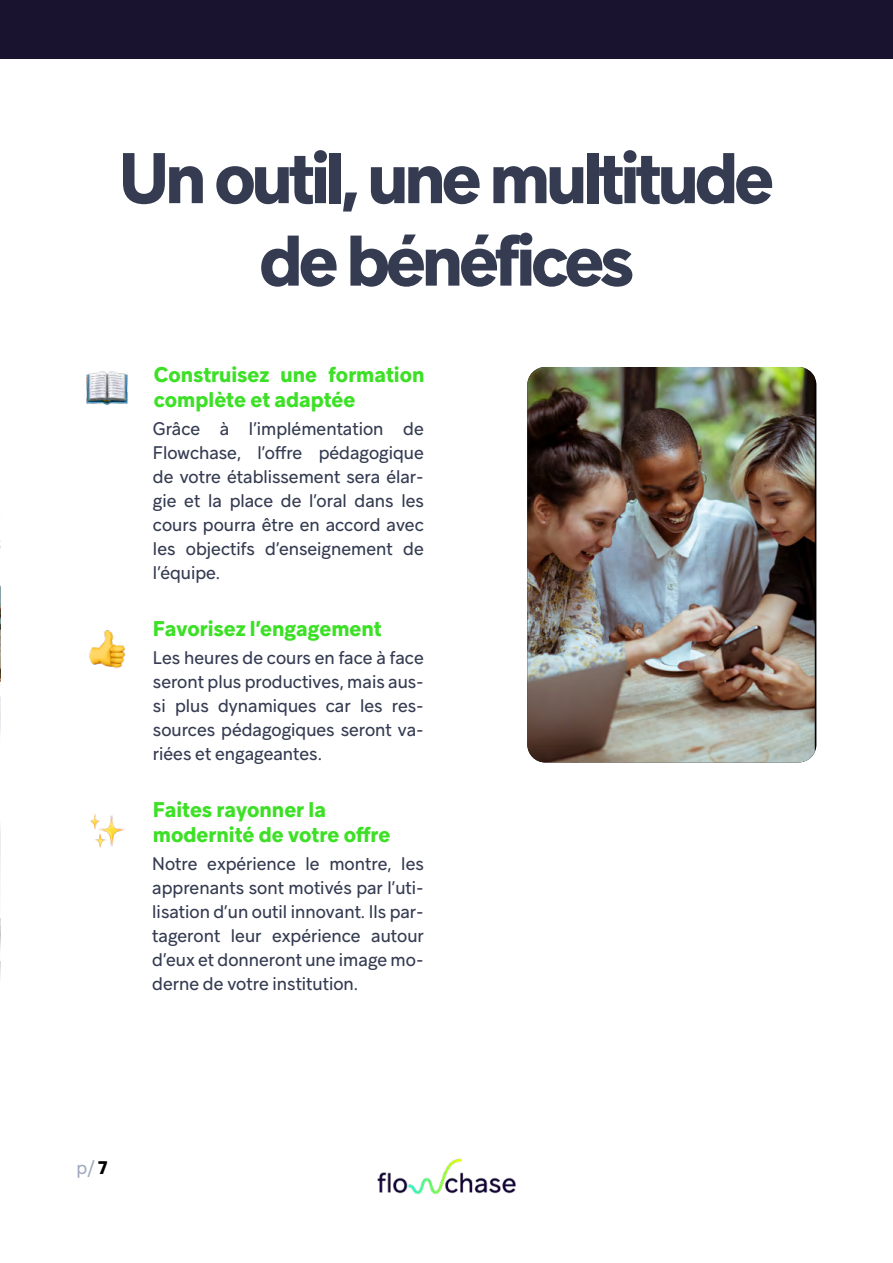
<style>
.page{position:relative;width:893px;height:1263px;background:#fff}
.page>*{position:absolute;margin:0;border:0;box-sizing:border-box;transform-origin:0 0}
.t1{font:700 70.5px/82.5px "Guillon";letter-spacing:-.06em;color:#353c52;text-align:center}
.t2{font:700 21px/25.2px "Guillon";color:#3ce025}
.t3{font:18px/24px "Guillon";color:#353c52;text-align:justify}
.t4{font:18px "Guillon";color:#a0aac0}
.s1{font-weight:700;color:#000}
</style>
<div class="page">
<img style="left:0;top:541px;width:1px;height:436px">
<img style="left:527px;top:367px;width:288px;height:395px">
<img style="left:86px;top:371px;width:42px;height:34px">
<img style="left:89px;top:630px;width:37px;height:39px">
<img style="left:90px;top:814px;width:35px;height:34px">
<img style="left:377px;top:1158px;width:139px;height:37px">
<div style="left:0;top:1px;width:893px;height:58px;background:#191330"></div>
<h1 class="t1" style="left:119px;top:135px;width:657px">Un outil, une multitude de bénéfices</h1>
<p class="t2" style="left:154px;top:361px;width:272px">Construisez une formation complète et adaptée</p>
<p class="t3" style="left:153px;top:416px;width:272px">Grâce à l’implémentation de Flowchase, l’offre pédagogique de votre établissement sera élar&shy;gie et la place de l’oral dans les cours pourra être en accord avec les objectifs d’enseignement de l’équipe.</p>
<p class="t2" style="left:153px;top:615px;width:230px">Favorisez l’engagement</p>
<p class="t3" style="left:153px;top:645px;width:272px">Les heures de cours en face à face seront plus productives, mais aus&shy;si plus dynamiques car les res&shy;sources pédagogiques seront va&shy;riées et engageantes.</p>
<p class="t2" style="left:153px;top:796px;width:239px">Faites rayonner la modernité de votre offre</p>
<p class="t3" style="left:152px;top:851px;width:273px">Notre expérience le montre, les apprenants sont motivés par l’uti&shy;lisation d’un outil innovant. Ils par&shy;tageront leur expérience autour d’eux et donneront une image mo&shy;derne de votre institution.</p>
<p class="t4" style="left:77px;top:1156px;width:32px">p/ <span class="s1">7</span></p>
</div>
